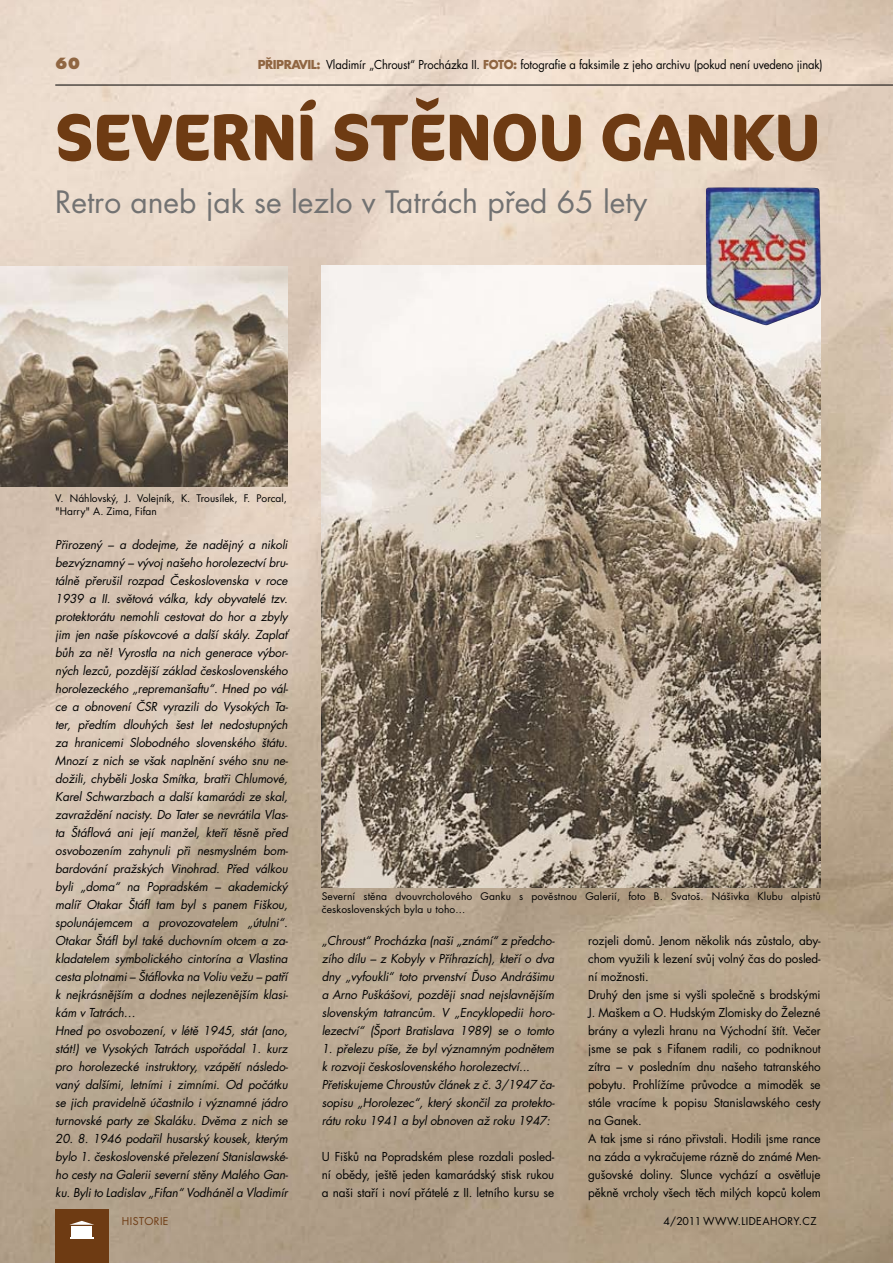
<style>
.page{position:relative;width:893px;height:1263px;background:#fff}
.page>*{position:absolute;margin:0;border:0;box-sizing:border-box;transform-origin:0 0}
.t1{font:700 66px "Cocon OT";color:#6e3b13;scale:.94 1}
.t2{font:30px "Futura CE";color:#727272}
.t3{font:800 15px "Futura CE";color:#906642}
.t4{font:italic 12px/18px "Futura CE";letter-spacing:-.01em;color:#000}
.t5{font:12px/18px "Futura CE";letter-spacing:-.01em;color:#000;text-align:justify}
.t6{font:12px "Futura CE";letter-spacing:-.01em;color:#000;scale:.93 1}
.t7{font:700 12px "Futura CE";color:#906642}
.t8{font:10.5px "Futura CE";letter-spacing:.04em;color:#000}
.t9{font:10.5px "Futura CE";letter-spacing:.04em;color:#6e3b13}
.t10{font:10.2px/12.3px "Futura CE";letter-spacing:.01em;color:#000}
.s1{font-weight:700;color:#906642}
</style>
<div class="page">
<img style="left:0;top:0;width:893px;height:1263px">
<div style="left:55px;top:1209px;width:54px;height:54px;background:#6e3b13"></div>
<svg style="left:69px;top:1221px;width:25px;height:15px"></svg>
<hr style="left:70px;top:1237px;width:24px;height:2px;background:#fff">
<hr style="left:55px;top:85px;width:838px;height:1px;background:#000">
<img style="left:0;top:266px;width:287px;height:220px">
<img style="left:322px;top:265px;width:499px;height:622px">
<img style="left:706px;top:187px;width:115px;height:138px">
<p class="t7" style="left:258px;top:57px;width:8px">PŘIPRAVIL</p>
<p class="t6" style="left:316px;top:57px;width:546px"><span class="s1">:</span> Vladimír „Chroust“ Procházka II. <span class="s1">FOTO:</span> fotografie a faksimile z jeho archivu (pokud není uvedeno jinak)</p>
<p class="t3" style="left:55px;top:54px;width:26px">60</p>
<h1 class="t1" style="left:55px;top:95px;width:816px">SEVERNÍ STĚNOU GANKU</h1>
<h2 class="t2" style="left:55px;top:184px;width:594px">Retro aneb jak se lezlo v Tatrách před 65 lety</h2>
<p class="t10" style="left:55px;top:493px;width:233px">V. Náhlovský, J. Volejník, K. Trousílek, F. Porcal, "Harry" A. Zima, Fifan</p>
<p class="t4" style="left:55px;top:536px;width:234px">Přirozený – a dodejme, že nadějný a nikoli bezvýznamný – vývoj našeho horolezectví bru&shy;tálně přerušil rozpad Československa v roce 1939 a II. světová válka, kdy obyvatelé tzv. protektorátu nemohli cestovat do hor a zbyly jim jen naše pískovcové a další skály. Zaplať bůh za ně! Vyrostla na nich generace výbor&shy;ných lezců, pozdější základ československého horolezeckého „repremanšaftu“. Hned po vál&shy;ce a obnovení ČSR vyrazili do Vysokých Ta&shy;ter, předtím dlouhých šest let nedostupných za hranicemi Slobodného slovenského štátu.<br>Mnozí z nich se však naplnění svého snu ne&shy;dožili, chyběli Joska Smítka, bratři Chlumové, Karel Schwarzbach a další kamarádi ze skal, zavraždění nacisty. Do Tater se nevrátila Vlas&shy;ta Štáflová ani její manžel, kteří těsně před osvobozením zahynuli při nesmyslném bom&shy;bardování pražských Vinohrad. Před válkou byli „doma“ na Popradském – akademický malíř Otakar Štáfl tam byl s panem Fiškou, spolunájemcem a provozovatelem „útulni“.<br>Otakar Štáfl byl také duchovním otcem a za&shy;kladatelem symbolického cintorína a Vlastina cesta plotnami – Štáflovka na Voliu vežu – patří k nejkrásnějším a dodnes nejlezenějším klasi&shy;kám v Tatrách…<br>Hned po osvobození, v létě 1945, stát (ano, stát!) ve Vysokých Tatrách uspořádal 1. kurz pro horolezecké instruktory, vzápětí následo&shy;vaný dalšími, letními i zimními. Od počátku se jich pravidelně účastnilo i významné jádro turnovské party ze Skaláku. Dvěma z nich se</p>
<p class="t4" style="left:55px;top:1130px;width:234px;text-align:justify">20. 8. 1946 podařil husarský kousek, kterým bylo 1. československé přelezení Stanislawské&shy;ho cesty na Galerii severní stěny Malého Gan&shy;ku. Byli to Ladislav „Fifan“ Vodháněl a Vladimír</p>
<p class="t10" style="left:322px;top:891px;width:500px">Severní stěna dvouvrcholového Ganku s pověstnou Galerií, foto B. Svatoš. Nášivka Klubu alpistů československých byla u toho...</p>
<p class="t4" style="left:322px;top:932px;width:234px;text-align:justify">„Chroust“ Procházka (naši „známí“ z předcho&shy;zího dílu – z Kobyly v Příhrazích), kteří o dva dny „vyfoukli“ toto prvenství Ďuso Andrášimu a Arno Puškášovi, později snad nejslavnějším slovenským tatrancům. V „Encyklopedii horo&shy;lezectví“ (Šport Bratislava 1989) se o tomto</p>
<p class="t4" style="left:322px;top:1040px;width:234px">1. přelezu píše, že byl významným podnětem k rozvoji československého horolezectví...<br>Přetiskujeme Chroustův článek z č. 3/1947 ča&shy;sopisu „Horolezec“, který skončil za protekto&shy;rátu roku 1941 a byl obnoven až roku 1947:</p>
<p class="t5" style="left:322px;top:1148px;width:234px">U Fišků na Popradském plese rozdali posled&shy;ní obědy, ještě jeden kamarádský stisk rukou a naši staří i noví přátelé z II. letního kursu se</p>
<p class="t5" style="left:588px;top:932px;width:234px;text-align:left">rozjeli domů. Jenom několik nás zůstalo, aby&shy;chom využili k lezení svůj volný čas do posled&shy;ní možnosti.<br>Druhý den jsme si vyšli společně s brodskými J. Maškem a O. Hudským Zlomisky do Železné brány a vylezli hranu na Východní štít. Večer jsme se pak s Fifanem radili, co podniknout zítra – v posledním dnu našeho tatranského pobytu. Prohlížíme průvodce a mimoděk se stále vracíme k popisu Stanislawského cesty na Ganek.<br>A tak jsme si ráno přivstali. Hodili jsme rance na záda a vykračujeme rázně do známé Men&shy;gušovské doliny. Slunce vychází a osvětluje pěkně vrcholy všech těch milých kopců kolem</p>
<p class="t9" style="left:122px;top:1215px;width:48px">HISTORIE</p>
<p class="t8" style="left:664px;top:1215px;width:154px">4/2011 WWW.LIDEAHORY.CZ</p>
</div>
